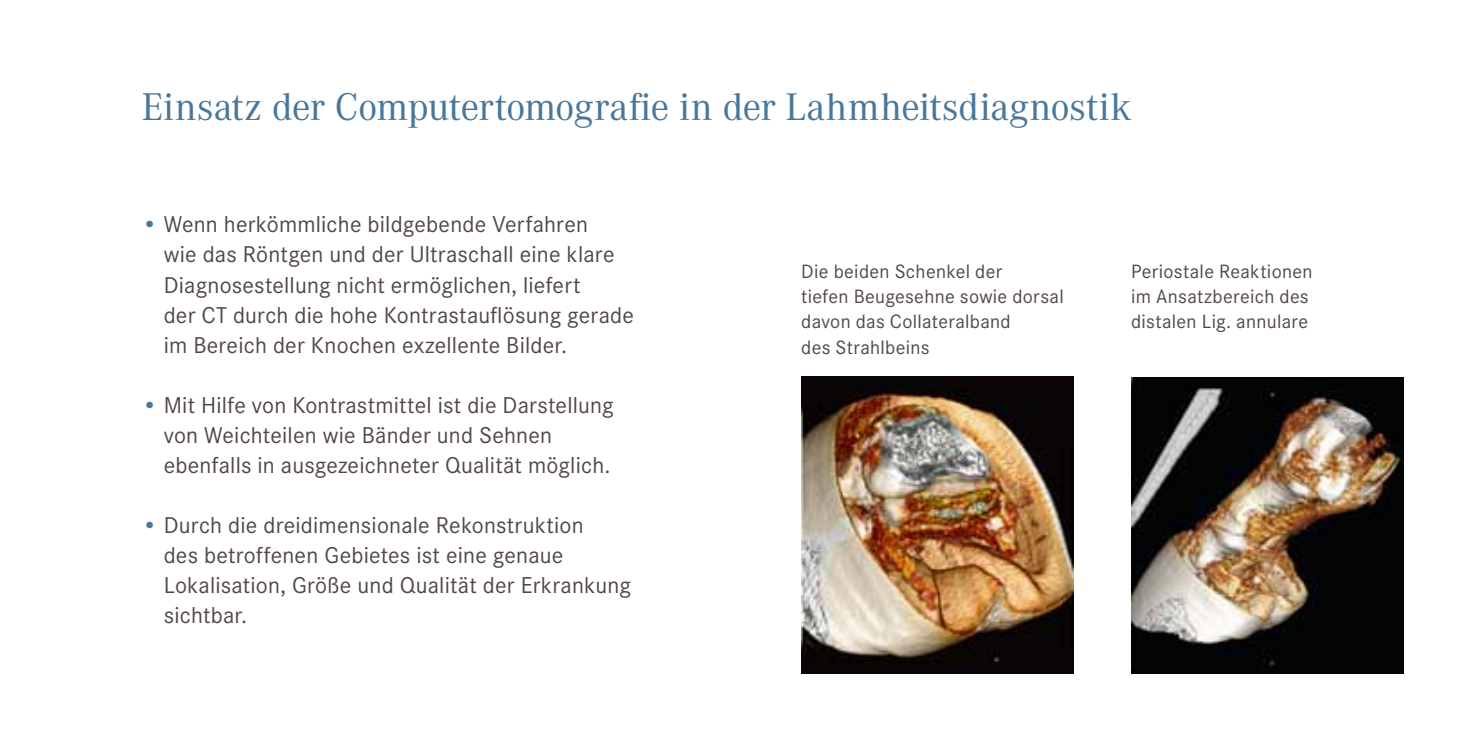
<style>
.page{position:relative;width:1475px;height:745px;background:#fff}
.page>*{position:absolute;margin:0;border:0;box-sizing:border-box;transform-origin:0 0}
.t1{font:40px "Corporate A";letter-spacing:-.01em;color:#487799}
.t2{font:23.75px/30px "Corporate STOT";letter-spacing:.01em;color:#534745}
.t3{font:20px/25px "Corporate STOT";letter-spacing:.015em;color:#534745}
.s1{color:#487799}
</style>
<div class="page">
<img style="left:801px;top:376px;width:272px;height:297px">
<img style="left:1131px;top:377px;width:271px;height:295px">
<h1 class="t1" style="left:142px;top:84px;width:991px">Einsatz der Computertomografie in der Lahmheitsdiagnostik</h1>
<p class="t2" style="left:164px;top:209px;width:472px;text-indent:-22px"><span class="s1">•</span> Wenn herkömmliche bildgebende Verfahren<br>wie das Röntgen und der Ultraschall eine klare Diagnosestellung nicht ermöglichen, liefert<br>der CT durch die hohe Kontrastauflösung gerade im Bereich der Knochen exzellente Bilder.</p>
<p class="t2" style="left:164px;top:389px;width:451px;text-indent:-22px"><span class="s1">•</span> Mit Hilfe von Kontrastmittel ist die Darstellung von Weichteilen wie Bänder und Sehnen ebenfalls in ausgezeichneter Qualität möglich.</p>
<p class="t2" style="left:164px;top:509px;width:468px;text-indent:-22px"><span class="s1">•</span> Durch die dreidimensionale Rekonstruktion<br>des betroffenen Gebietes ist eine genaue Lokalisation, Größe und Qualität der Erkrankung sichtbar.</p>
<p class="t3" style="left:801px;top:259px;width:264px">Die beiden Schenkel der<br>tiefen Beugesehne sowie dorsal davon das Collateralband<br>des Strahlbeins</p>
<p class="t3" style="left:1130px;top:259px;width:183px">Periostale Reaktionen im Ansatzbereich des distalen Lig. annulare</p>
</div>
